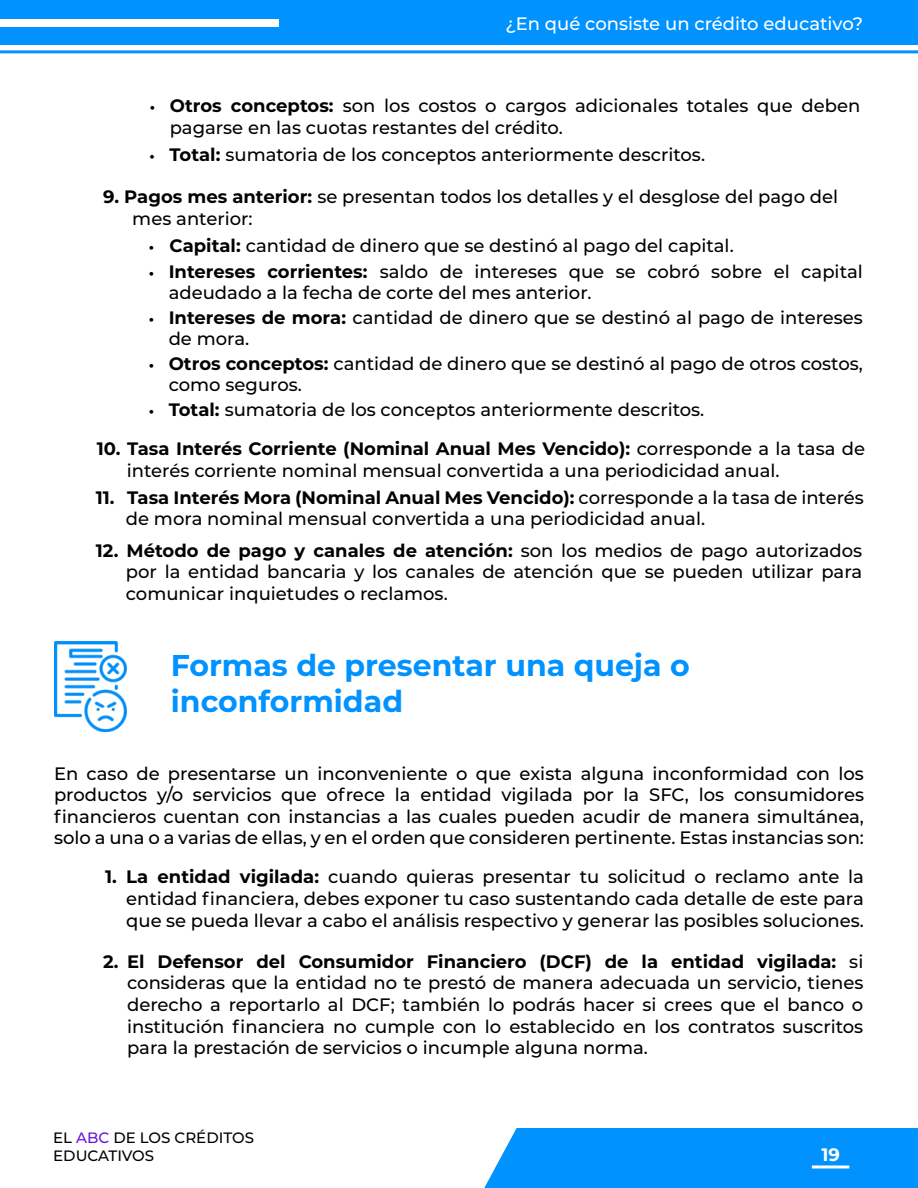
<style>
.page{position:relative;width:918px;height:1188px;background:#fff}
.page>*{position:absolute;margin:0;border:0;box-sizing:border-box;transform-origin:0 0}
.t1{font:700 30px/36px "Montserrat";color:#0092ff}
.t2{font:500 18px/21.6px "Montserrat";color:#020203}
.t3{font:500 18px/21.6px "Montserrat";color:#000;text-align:justify}
.t4{font:500 18px "Montserrat";color:#fff}
.t5{font:700 18px "Montserrat";color:#fff}
.t6{font:500 15px/18px "Montserrat";color:#000}
.s1{font-weight:700;font-size:15px}
.s2{font-weight:700}
.s3{color:#6615dc}
</style>
<div class="page">
<div style="left:484px;top:1128px;width:434px;height:60px;background:#0092ff"></div>
<hr style="left:812px;top:1166px;width:37px;height:2px;background:#fff">
<div style="left:0;top:0;width:918px;height:45px;background:#0092ff"></div>
<hr style="left:0;top:50px;width:918px;height:3px;background:#0092ff">
<div style="left:0;top:20px;width:279px;height:7px;background:#fff"></div>
<img style="left:54px;top:641px;width:73px;height:91px">
<p class="t4" style="left:506px;top:11px;width:359px">¿En qué consiste un crédito educativo?</p>
<p class="t2" style="left:170px;top:94px;width:692px;text-indent:-20px"><span class="s1">•</span> <span class="s2">Otros conceptos:</span> son los costos o cargos adicionales totales que deben pagarse en las cuotas restantes del crédito.</p>
<p class="t2" style="left:150px;top:143px;width:557px"><span class="s1">•</span> <span class="s2">Total:</span> sumatoria de los conceptos anteriormente descritos.</p>
<p class="t2" style="left:132px;top:185px;width:707px;text-indent:-29px"><span class="s2">9. Pagos mes anterior:</span> se presentan todos los detalles y el desglose del pago del mes anterior:</p>
<p class="t2" style="left:149px;top:234px;width:586px"><span class="s1">•</span> <span class="s2">Capital:</span> cantidad de dinero que se destinó al pago del capital.</p>
<p class="t2" style="left:169px;top:260px;width:696px;text-indent:-20px"><span class="s1">•</span> <span class="s2">Intereses corrientes:</span> saldo de intereses que se cobró sobre el capital adeudado a la fecha de corte del mes anterior.</p>
<p class="t2" style="left:169px;top:306px;width:696px;text-indent:-20px"><span class="s1">•</span> <span class="s2">Intereses de mora:</span> cantidad de dinero que se destinó al pago de intereses de mora.</p>
<p class="t2" style="left:169px;top:352px;width:696px;text-indent:-20px"><span class="s1">•</span> <span class="s2">Otros conceptos:</span> cantidad de dinero que se destinó al pago de otros costos, como seguros.</p>
<p class="t2" style="left:149px;top:398px;width:557px"><span class="s1">•</span> <span class="s2">Total:</span> sumatoria de los conceptos anteriormente descritos.</p>
<p class="t2" style="left:127px;top:438px;width:740px;text-indent:-30px"><span class="s2">10. Tasa Interés Corriente (Nominal Anual Mes Vencido):</span> corresponde a la tasa de interés corriente nominal mensual convertida a una periodicidad anual.</p>
<p class="t2" style="left:126px;top:486px;width:740px;text-indent:-30px"><span class="s2">11. Tasa Interés Mora (Nominal Anual Mes Vencido):</span> corresponde a la tasa de interés de mora nominal mensual convertida a una periodicidad anual.</p>
<p class="t2" style="left:126px;top:539px;width:738px;text-align:justify;text-indent:-30px"><span class="s2">12. Método de pago y canales de atención:</span> son los medios de pago autorizados por la entidad bancaria y los canales de atención que se pueden utilizar para comunicar inquietudes o reclamos.</p>
<h1 class="t1" style="left:171px;top:646px;width:521px">Formas de presentar una queja o inconformidad</h1>
<p class="t3" style="left:54px;top:762px;width:812px">En caso de presentarse un inconveniente o que exista alguna inconformidad con los productos y/o servicios que ofrece la entidad vigilada por la SFC, los consumidores financieros cuentan con instancias a las cuales pueden acudir de manera simultánea, solo a una o a varias de ellas, y en el orden que consideren pertinente. Estas instancias son:</p>
<p class="t2" style="left:126px;top:865px;width:739px;text-align:justify;text-indent:-21px"><span class="s2">1. La entidad vigilada:</span> cuando quieras presentar tu solicitud o reclamo ante la entidad financiera, debes exponer tu caso sustentando cada detalle de este para que se pueda llevar a cabo el análisis respectivo y generar las posibles soluciones.</p>
<p class="t2" style="left:127px;top:950px;width:738px;text-align:justify;text-indent:-24px"><span class="s2">2. El Defensor del Consumidor Financiero (DCF) de la entidad vigilada:</span> si consideras que la entidad no te prestó de manera adecuada un servicio, tienes derecho a reportarlo al DCF; también lo podrás hacer si crees que el banco o institución financiera no cumple con lo establecido en los contratos suscritos para la prestación de servicios o incumple alguna norma.</p>
<p class="t6" style="left:53px;top:1128px;width:202px">EL <span class="s3">ABC</span> DE LOS CRÉDITOS<br>EDUCATIVOS</p>
<p class="t5" style="left:821px;top:1142px;width:20px">19</p>
</div>
